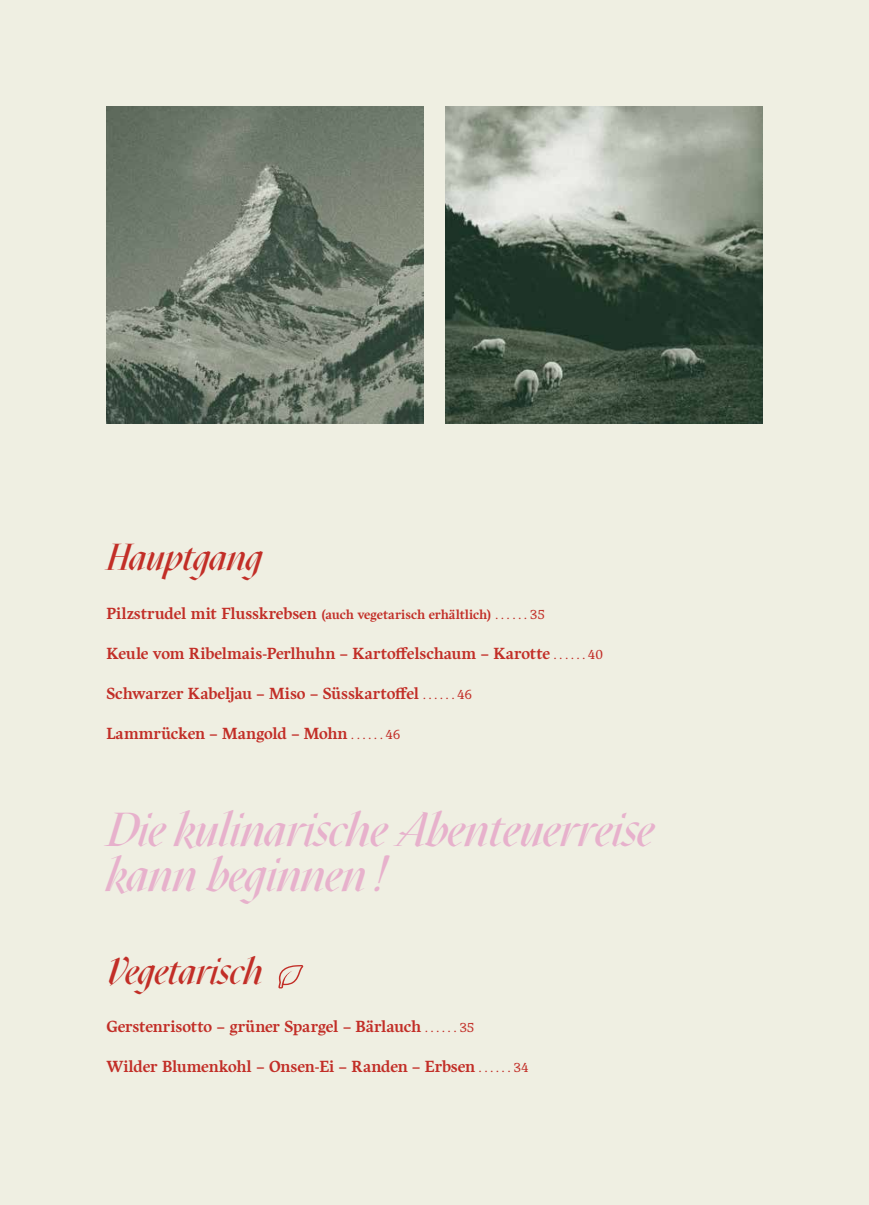
<style>
.page{position:relative;width:869px;height:1205px;background:#fff}
.page>*{position:absolute;margin:0;border:0;box-sizing:border-box;transform-origin:0 0}
.t1{font:47.5px/45px "MAZIUSREVIEW20.09 Extraitalic";letter-spacing:.015em;color:#e7b1cc}
.t2{font:37.5px "MAZIUSREVIEW20.09 Extraitalic";letter-spacing:.015em;color:#c22e27}
.t3{font:700 16.25px "Harfang";letter-spacing:-.01em;color:#c22e27}
.t4{font:700 13.12px "Harfang";letter-spacing:-.005em;color:#c22e27}
.s1{font-size:16.25px}
.s2{font-weight:300}
.s3{font-weight:300;font-size:13.12px}
</style>
<div class="page">
<div style="left:0;top:0;width:868px;height:1205px;background:#efefe2"></div>
<img style="left:445px;top:106px;width:317px;height:317px">
<img style="left:106px;top:106px;width:317px;height:317px">
<svg style="left:278px;top:965px;width:25px;height:23px"></svg>
<h2 class="t2" style="left:106px;top:535px;width:157px">Hauptgang</h2>
<p class="t4" style="left:106px;top:606px;width:440px"><span class="s1">Pilzstrudel mit Flusskrebsen</span> (auch vegetarisch erhältlich) <span class="s2">. . . . . . 35</span></p>
<p class="t3" style="left:106px;top:643px;width:498px">Keule vom Ribelmais-Perlhuhn – Kartoffelschaum – Karotte <span class="s3">. . . . . . 40</span></p>
<p class="t3" style="left:106px;top:683px;width:367px">Schwarzer Kabeljau – Miso – Süsskartoffel <span class="s3">. . . . . . 46</span></p>
<p class="t3" style="left:106px;top:723px;width:295px">Lammrücken – Mangold – Mohn <span class="s3">. . . . . . 46</span></p>
<h1 class="t1" style="left:106px;top:808px;width:548px">Die kulinarische Abenteuerreise kann beginnen !</h1>
<h2 class="t2" style="left:106px;top:949px;width:158px">Vegetarisch</h2>
<p class="t3" style="left:106px;top:1016px;width:369px">Gerstenrisotto – grüner Spargel – Bärlauch <span class="s3">. . . . . . 35</span></p>
<p class="t3" style="left:106px;top:1056px;width:423px">Wilder Blumenkohl – Onsen-Ei – Randen – Erbsen <span class="s3">. . . . . . 34</span></p>
</div>
